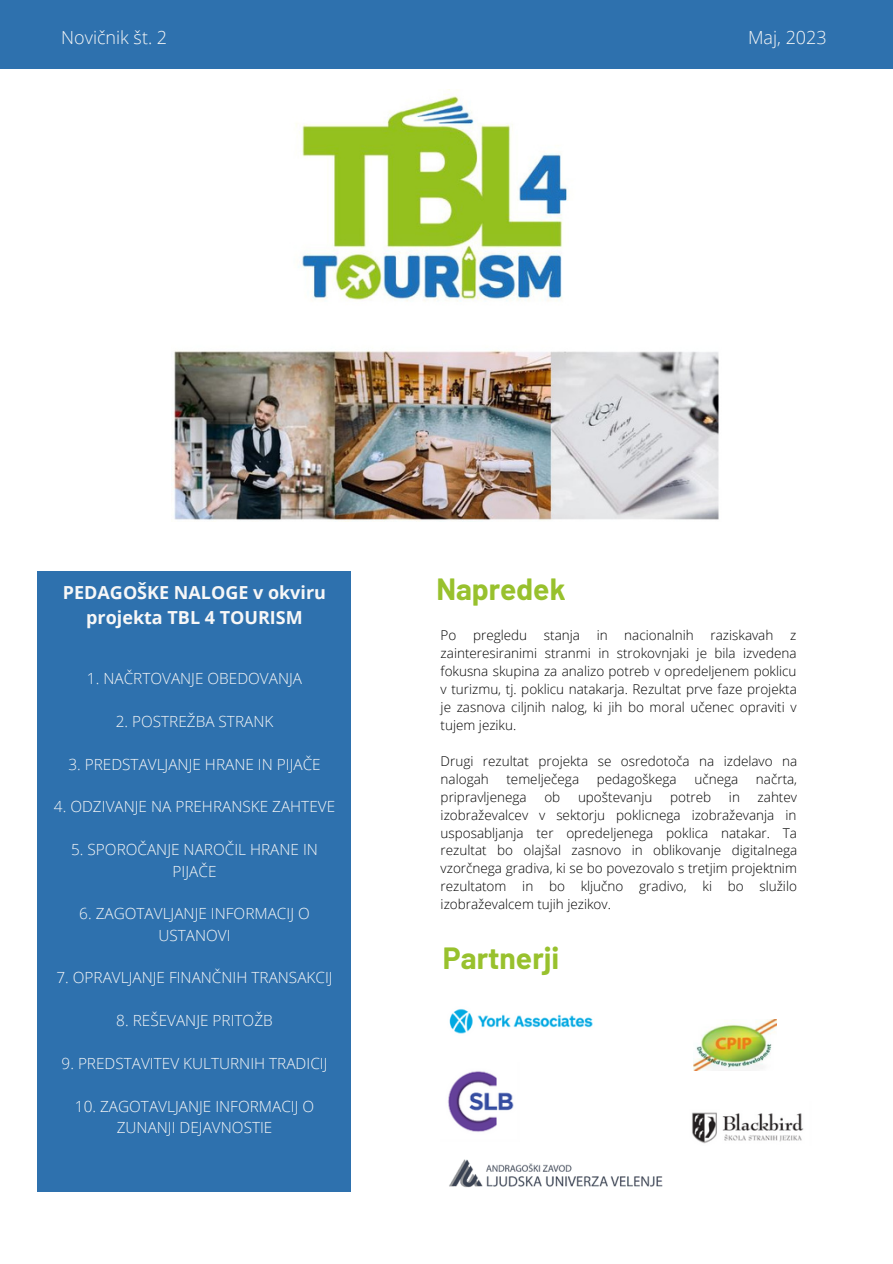
<style>
.page{position:relative;width:893px;height:1264px;background:#fff}
.page>*{position:absolute;margin:0;border:0;box-sizing:border-box;transform-origin:0 0}
.t1{font:700 30px "Barlow";color:#98c12d}
.t2{font:700 18px/24.8px "Open Sans";color:#f7f7f7;text-align:center}
.t3{font:300 18px "Open Sans";color:#f7f7f7}
.t4{font:300 15.3px/21.3px "Open Sans";color:#f7f7f7;text-align:center}
.t5{font:300 13.5px/18px "Open Sans";color:#000;text-align:justify}
</style>
<div class="page">
<img style="left:171px;top:89px;width:548px;height:432px">
<div style="left:37px;top:571px;width:314px;height:620px;background:#2e71ae"></div>
<div style="left:0;top:0;width:892px;height:69px;background:#2e71ae"></div>
<img style="left:449px;top:1009px;width:144px;height:25px">
<img style="left:448px;top:1071px;width:66px;height:61px">
<img style="left:449px;top:1159px;width:214px;height:29px">
<img style="left:693px;top:1019px;width:83px;height:51px">
<img style="left:692px;top:1112px;width:112px;height:32px">
<p class="t3" style="left:61px;top:25px;width:107px">Novičnik št. 2</p>
<p class="t3" style="left:748px;top:25px;width:80px">Maj, 2023</p>
<p class="t2" style="left:63px;top:580px;width:264px">PEDAGOŠKE NALOGE v okviru projekta TBL 4 TOURISM</p>
<p class="t4" style="left:87px;top:667px;width:217px">1. NAČRTOVANJE OBEDOVANJA</p>
<p class="t4" style="left:116px;top:710px;width:159px">2. POSTREŽBA STRANK</p>
<p class="t4" style="left:68px;top:753px;width:254px">3. PREDSTAVLJANJE HRANE IN PIJAČE</p>
<p class="t4" style="left:54px;top:795px;width:283px">4. ODZIVANJE NA PREHRANSKE ZAHTEVE</p>
<p class="t4" style="left:71px;top:838px;width:248px">5. SPOROČANJE NAROČIL HRANE IN<br>PIJAČE</p>
<p class="t4" style="left:79px;top:902px;width:232px">6. ZAGOTAVLJANJE INFORMACIJ O<br>USTANOVI</p>
<p class="t4" style="left:56px;top:966px;width:278px">7. OPRAVLJANJE FINANČNIH TRANSAKCIJ</p>
<p class="t4" style="left:116px;top:1009px;width:158px">8. REŠEVANJE PRITOŽB</p>
<p class="t4" style="left:62px;top:1052px;width:267px">9. PREDSTAVITEV KULTURNIH TRADICIJ</p>
<p class="t4" style="left:75px;top:1094px;width:241px">10. ZAGOTAVLJANJE INFORMACIJ O<br>ZUNANJI DEJAVNOSTIE</p>
<p class="t1" style="left:436px;top:570px;width:131px">Napredek</p>
<p class="t5" style="left:440px;top:625px;width:358px">Po pregledu stanja in nacionalnih raziskavah z zainteresiranimi stranmi in strokovnjaki je bila izvedena fokusna skupina za analizo potreb v opredeljenem poklicu v turizmu, tj. poklicu natakarja. Rezultat prve faze projekta je zasnova ciljnih nalog, ki jih bo moral učenec opraviti v tujem jeziku.</p>
<p class="t5" style="left:440px;top:751px;width:358px">Drugi rezultat projekta se osredotoča na izdelavo na nalogah</p>
<p class="t5" style="left:506px;top:769px;width:74px">temelječega</p>
<p class="t5" style="left:596px;top:769px;width:81px">pedagoškega</p>
<p class="t5" style="left:694px;top:769px;width:45px">učnega</p>
<p class="t5" style="left:755px;top:769px;width:43px">načrta,</p>
<p class="t5" style="left:440px;top:787px;width:87px">pripravljenega</p>
<p class="t5" style="left:544px;top:787px;width:17px">ob</p>
<p class="t5" style="left:578px;top:787px;width:76px">upoštevanju</p>
<p class="t5" style="left:670px;top:787px;width:43px">potreb</p>
<p class="t5" style="left:729px;top:787px;width:12px">in</p>
<p class="t5" style="left:440px;top:787px;width:358px;text-indent:317px">zahtev izobraževalcev v sektorju poklicnega izobraževanja in usposabljanja ter opredeljenega poklica natakar. Ta rezultat bo olajšal zasnovo in oblikovanje digitalnega vzorčnega gradiva, ki se bo povezovalo s tretjim projektnim rezultatom in bo ključno gradivo, ki bo služilo izobraževalcem tujih jezikov.</p>
<p class="t1" style="left:443px;top:939px;width:118px">Partnerji</p>
</div>
